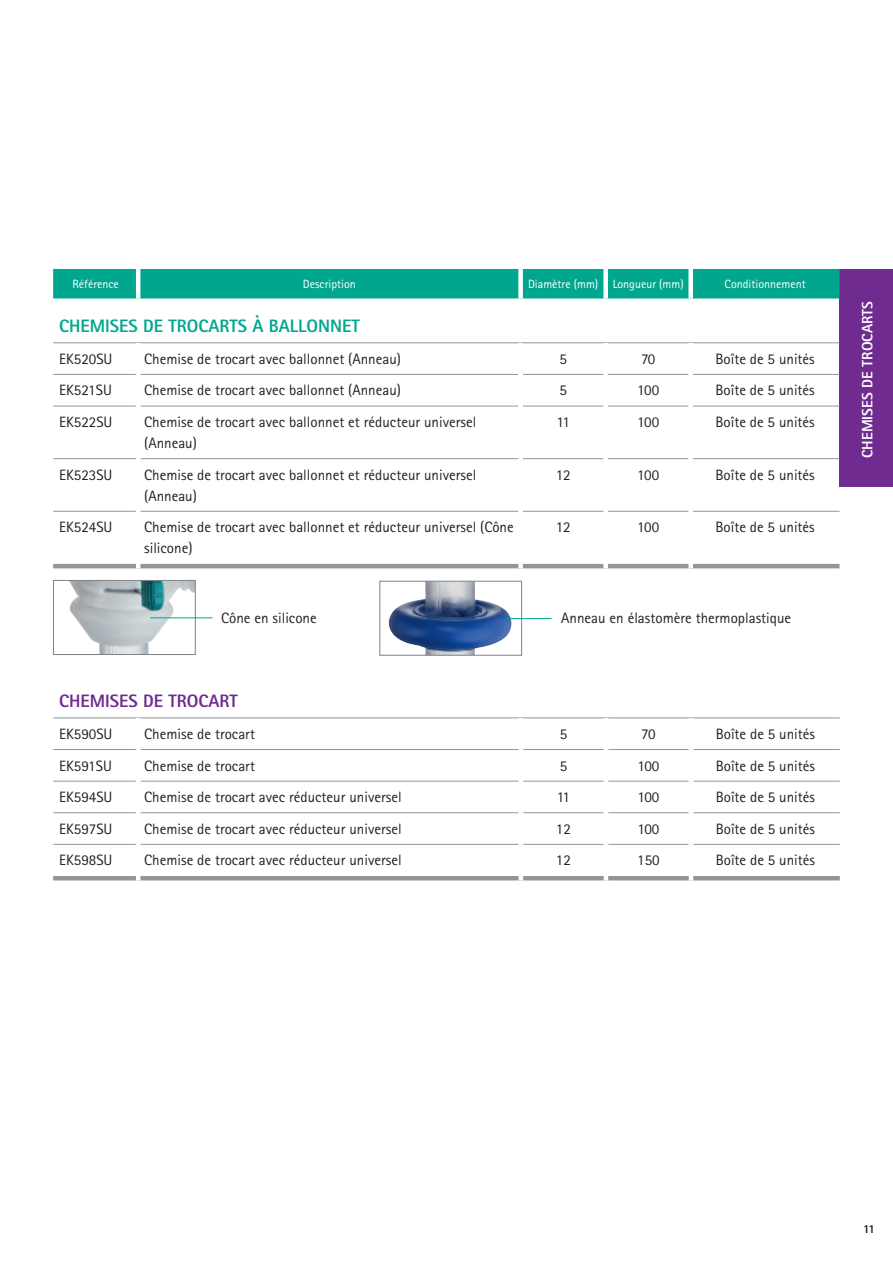
<style>
.page{position:relative;width:893px;height:1263px;background:#fff}
.page>*{position:absolute;margin:0;border:0;box-sizing:border-box;transform-origin:0 0}
.t1{font:800 18px "Rotis Sans Serif Pro";color:#00a78e}
.t2{font:800 18px "Rotis Sans Serif Pro";color:#702b91}
.t3{font:15px/21px "Rotis Sans Serif Pro";color:#231f20}
.t4{font:800 15px "Rotis Sans Serif Pro";color:#fff}
.t5{font:12px "Rotis Sans Serif Pro";color:#fff}
.t6{font:800 12px "Rotis Sans Serif Pro";color:#231f20}
</style>
<div class="page">
<div style="left:840px;top:269px;width:53px;height:217px;background:#702b91"></div>
<div style="left:53px;top:269px;width:787px;height:29px;background:#00a78e"></div>
<hr style="left:53px;top:374px;width:83px;height:1px;background:#939598">
<hr style="left:140px;top:374px;width:378px;height:1px;background:#939598">
<hr style="left:523px;top:374px;width:80px;height:1px;background:#939598">
<hr style="left:608px;top:374px;width:80px;height:1px;background:#939598">
<hr style="left:693px;top:374px;width:147px;height:1px;background:#939598">
<hr style="left:53px;top:406px;width:83px;height:1px;background:#939598">
<hr style="left:140px;top:406px;width:378px;height:1px;background:#939598">
<hr style="left:523px;top:406px;width:80px;height:1px;background:#939598">
<hr style="left:608px;top:406px;width:80px;height:1px;background:#939598">
<hr style="left:693px;top:406px;width:147px;height:1px;background:#939598">
<hr style="left:53px;top:458px;width:83px;height:1px;background:#939598">
<hr style="left:140px;top:458px;width:378px;height:1px;background:#939598">
<hr style="left:523px;top:458px;width:80px;height:1px;background:#939598">
<hr style="left:608px;top:458px;width:80px;height:1px;background:#939598">
<hr style="left:693px;top:458px;width:147px;height:1px;background:#939598">
<hr style="left:53px;top:511px;width:83px;height:1px;background:#939598">
<hr style="left:140px;top:511px;width:378px;height:1px;background:#939598">
<hr style="left:523px;top:511px;width:80px;height:1px;background:#939598">
<hr style="left:608px;top:511px;width:80px;height:1px;background:#939598">
<hr style="left:693px;top:511px;width:147px;height:1px;background:#939598">
<hr style="left:53px;top:343px;width:85px;height:1px;background:#939598">
<hr style="left:138px;top:343px;width:383px;height:1px;background:#939598">
<hr style="left:521px;top:343px;width:85px;height:1px;background:#939598">
<hr style="left:606px;top:343px;width:85px;height:1px;background:#939598">
<hr style="left:691px;top:343px;width:149px;height:1px;background:#939598">
<hr style="left:136px;top:269px;width:4px;height:29px;background:#fff">
<div style="left:518px;top:269px;width:5px;height:29px;background:#fff"></div>
<div style="left:603px;top:269px;width:5px;height:29px;background:#fff"></div>
<div style="left:688px;top:269px;width:5px;height:29px;background:#fff"></div>
<hr style="left:136px;top:343px;width:4px;height:31px;background:#fff">
<div style="left:518px;top:343px;width:5px;height:31px;background:#fff"></div>
<div style="left:603px;top:343px;width:5px;height:31px;background:#fff"></div>
<div style="left:688px;top:343px;width:5px;height:31px;background:#fff"></div>
<hr style="left:53px;top:564px;width:787px;height:4px;background:#939598">
<hr style="left:53px;top:749px;width:83px;height:1px;background:#939598">
<hr style="left:140px;top:749px;width:379px;height:1px;background:#939598">
<hr style="left:523px;top:749px;width:81px;height:1px;background:#939598">
<hr style="left:608px;top:749px;width:81px;height:1px;background:#939598">
<hr style="left:693px;top:749px;width:147px;height:1px;background:#939598">
<hr style="left:53px;top:781px;width:83px;height:1px;background:#939598">
<hr style="left:140px;top:781px;width:379px;height:1px;background:#939598">
<hr style="left:523px;top:781px;width:81px;height:1px;background:#939598">
<hr style="left:608px;top:781px;width:81px;height:1px;background:#939598">
<hr style="left:693px;top:781px;width:147px;height:1px;background:#939598">
<hr style="left:53px;top:812px;width:83px;height:1px;background:#939598">
<hr style="left:140px;top:812px;width:379px;height:1px;background:#939598">
<hr style="left:523px;top:812px;width:81px;height:1px;background:#939598">
<hr style="left:608px;top:812px;width:81px;height:1px;background:#939598">
<hr style="left:693px;top:812px;width:147px;height:1px;background:#939598">
<hr style="left:53px;top:844px;width:83px;height:1px;background:#939598">
<hr style="left:140px;top:844px;width:379px;height:1px;background:#939598">
<hr style="left:523px;top:844px;width:81px;height:1px;background:#939598">
<hr style="left:608px;top:844px;width:81px;height:1px;background:#939598">
<hr style="left:693px;top:844px;width:147px;height:1px;background:#939598">
<hr style="left:53px;top:718px;width:85px;height:1px;background:#939598">
<hr style="left:138px;top:718px;width:383px;height:1px;background:#939598">
<hr style="left:521px;top:718px;width:85px;height:1px;background:#939598">
<hr style="left:606px;top:718px;width:85px;height:1px;background:#939598">
<hr style="left:691px;top:718px;width:149px;height:1px;background:#939598">
<hr style="left:136px;top:718px;width:4px;height:31px;background:#fff">
<hr style="left:519px;top:718px;width:4px;height:31px;background:#fff">
<hr style="left:604px;top:718px;width:4px;height:31px;background:#fff">
<hr style="left:689px;top:718px;width:4px;height:31px;background:#fff">
<hr style="left:53px;top:876px;width:787px;height:4px;background:#939598">
<img style="left:69px;top:582px;width:125px;height:71px">
<div style="left:53px;top:580px;width:143px;height:75px;border:1px solid #808285"></div>
<img style="left:389px;top:583px;width:123px;height:71px">
<div style="left:379px;top:581px;width:143px;height:75px;border:1px solid #808285"></div>
<hr style="left:150px;top:617px;width:63px;height:1px;background:#00a78e">
<hr style="left:506px;top:618px;width:45px;height:1px;background:#00a78e">
<p class="t5" style="left:72px;top:277px;width:48px">Référence</p>
<p class="t5" style="left:303px;top:277px;width:54px">Description</p>
<p class="t5" style="left:528px;top:277px;width:72px">Diamètre (mm)</p>
<p class="t5" style="left:613px;top:277px;width:73px">Longueur (mm)</p>
<p class="t5" style="left:725px;top:277px;width:83px">Conditionnement</p>
<p class="t1" style="left:59px;top:315px;width:302px">CHEMISES DE TROCARTS À BALLONNET</p>
<p class="t3" style="left:59px;top:348px;width:55px">EK520SU</p>
<p class="t3" style="left:144px;top:348px;width:258px">Chemise de trocart avec ballonnet (Anneau)</p>
<p class="t3" style="left:559px;top:348px;width:9px">5</p>
<p class="t3" style="left:641px;top:348px;width:16px">70</p>
<p class="t3" style="left:715px;top:348px;width:101px">Boîte de 5 unités</p>
<p class="t3" style="left:59px;top:380px;width:54px">EK521SU</p>
<p class="t3" style="left:144px;top:380px;width:258px">Chemise de trocart avec ballonnet (Anneau)</p>
<p class="t3" style="left:559px;top:380px;width:9px">5</p>
<p class="t3" style="left:637px;top:380px;width:23px">100</p>
<p class="t3" style="left:715px;top:380px;width:101px">Boîte de 5 unités</p>
<p class="t3" style="left:59px;top:412px;width:55px">EK522SU</p>
<p class="t3" style="left:144px;top:412px;width:334px">Chemise de trocart avec ballonnet et réducteur universel (Anneau)</p>
<p class="t3" style="left:556px;top:412px;width:15px">11</p>
<p class="t3" style="left:637px;top:412px;width:23px">100</p>
<p class="t3" style="left:715px;top:412px;width:101px">Boîte de 5 unités</p>
<p class="t3" style="left:59px;top:464px;width:55px">EK523SU</p>
<p class="t3" style="left:144px;top:464px;width:334px">Chemise de trocart avec ballonnet et réducteur universel (Anneau)</p>
<p class="t3" style="left:556px;top:464px;width:16px">12</p>
<p class="t3" style="left:637px;top:464px;width:23px">100</p>
<p class="t3" style="left:715px;top:464px;width:101px">Boîte de 5 unités</p>
<p class="t3" style="left:59px;top:517px;width:55px">EK524SU</p>
<p class="t3" style="left:144px;top:517px;width:371px">Chemise de trocart avec ballonnet et réducteur universel (Cône silicone)</p>
<p class="t3" style="left:556px;top:517px;width:16px">12</p>
<p class="t3" style="left:637px;top:517px;width:23px">100</p>
<p class="t3" style="left:715px;top:517px;width:101px">Boîte de 5 unités</p>
<p class="t3" style="left:221px;top:607px;width:97px">Cône en silicone</p>
<p class="t3" style="left:561px;top:608px;width:231px">Anneau en élastomère thermoplastique</p>
<p class="t2" style="left:59px;top:690px;width:180px">CHEMISES DE TROCART</p>
<p class="t3" style="left:59px;top:723px;width:55px">EK590SU</p>
<p class="t3" style="left:144px;top:723px;width:112px">Chemise de trocart</p>
<p class="t3" style="left:560px;top:723px;width:9px">5</p>
<p class="t3" style="left:641px;top:723px;width:16px">70</p>
<p class="t3" style="left:716px;top:723px;width:101px">Boîte de 5 unités</p>
<p class="t3" style="left:59px;top:755px;width:54px">EK591SU</p>
<p class="t3" style="left:144px;top:755px;width:112px">Chemise de trocart</p>
<p class="t3" style="left:560px;top:755px;width:9px">5</p>
<p class="t3" style="left:637px;top:755px;width:23px">100</p>
<p class="t3" style="left:716px;top:755px;width:101px">Boîte de 5 unités</p>
<p class="t3" style="left:59px;top:787px;width:55px">EK594SU</p>
<p class="t3" style="left:144px;top:787px;width:259px">Chemise de trocart avec réducteur universel</p>
<p class="t3" style="left:557px;top:787px;width:15px">11</p>
<p class="t3" style="left:637px;top:787px;width:23px">100</p>
<p class="t3" style="left:716px;top:787px;width:101px">Boîte de 5 unités</p>
<p class="t3" style="left:59px;top:818px;width:55px">EK597SU</p>
<p class="t3" style="left:144px;top:818px;width:259px">Chemise de trocart avec réducteur universel</p>
<p class="t3" style="left:556px;top:818px;width:16px">12</p>
<p class="t3" style="left:637px;top:818px;width:23px">100</p>
<p class="t3" style="left:716px;top:818px;width:101px">Boîte de 5 unités</p>
<p class="t3" style="left:59px;top:850px;width:55px">EK598SU</p>
<p class="t3" style="left:144px;top:850px;width:259px">Chemise de trocart avec réducteur universel</p>
<p class="t3" style="left:556px;top:850px;width:16px">12</p>
<p class="t3" style="left:637px;top:850px;width:24px">150</p>
<p class="t3" style="left:716px;top:850px;width:101px">Boîte de 5 unités</p>
<p class="t4" style="left:858px;top:458px;width:158px;rotate:-90deg">CHEMISES DE TROCARTS</p>
<p class="t6" style="left:863px;top:1221px;width:14px">11</p>
</div>
